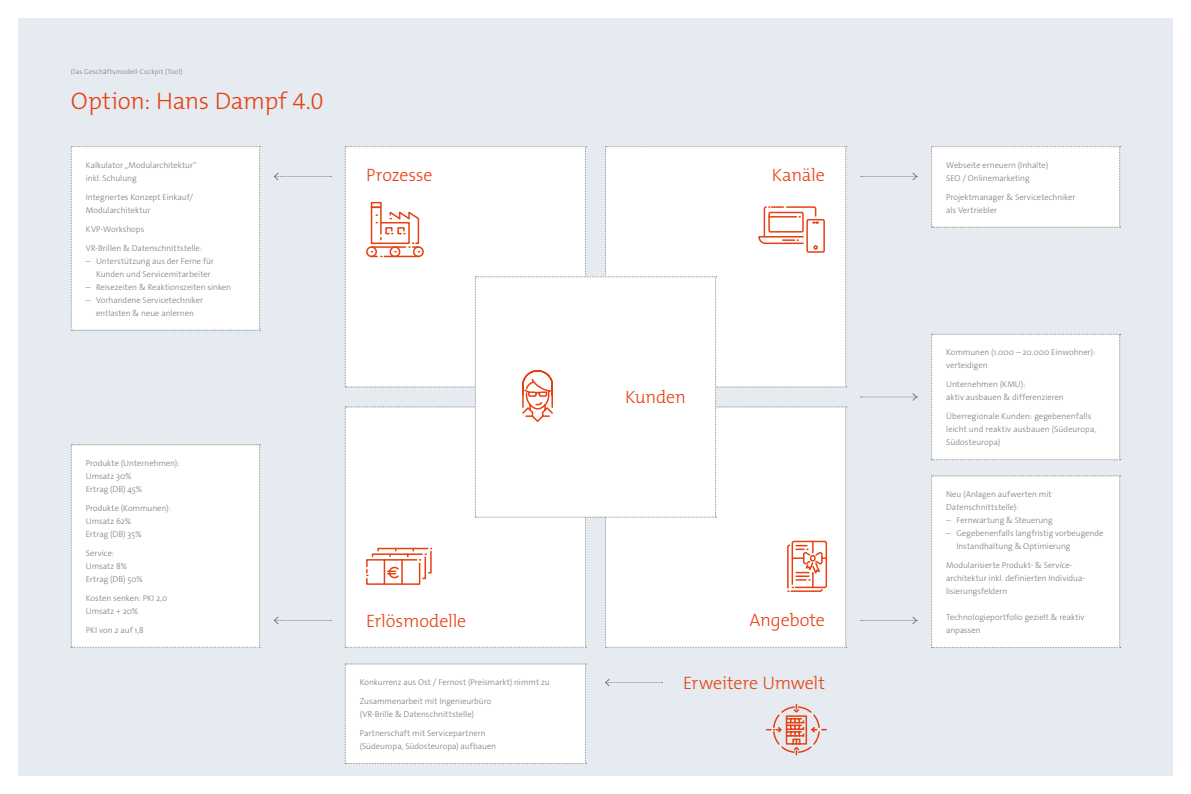
<style>
.page{position:relative;width:1191px;height:794px;background:#fff}
.page>*{position:absolute;margin:0;border:0;box-sizing:border-box;transform-origin:0 0}
.t1{font:300 24px "The Mix B W3";letter-spacing:-.015em;color:#e74011}
.t2{font:300 18px "The Mix B W3";letter-spacing:-.01em;color:#e74011}
.t3{font:300 8.5px/13px "The Sans Os F";letter-spacing:-.005em;color:#7c7b7b}
.t4{font:300 7px "The Sans Os F";letter-spacing:.02em;color:#7c7b7b}
</style>
<div class="page">
<div style="left:18px;top:18px;width:1154px;height:757px;background:#e5ebf0"></div>
<div style="left:345px;top:663px;width:241px;height:101px;background:#fff"></div>
<svg style="left:860px;top:173px;width:57px;height:8px"></svg>
<svg style="left:274px;top:173px;width:57px;height:8px"></svg>
<svg style="left:860px;top:393px;width:57px;height:8px"></svg>
<svg style="left:605px;top:679px;width:57px;height:8px"></svg>
<svg style="left:860px;top:616px;width:57px;height:8px"></svg>
<svg style="left:274px;top:616px;width:57px;height:8px"></svg>
<div style="left:931px;top:146px;width:189px;height:82px;background:#fff"></div>
<div style="left:931px;top:334px;width:189px;height:126px;background:#fff"></div>
<div style="left:931px;top:475px;width:189px;height:173px;background:#fff"></div>
<div style="left:71px;top:444px;width:189px;height:204px;background:#fff"></div>
<div style="left:71px;top:146px;width:189px;height:185px;background:#fff"></div>
<svg style="left:345px;top:146px;width:501px;height:502px;background:#fcfafa"></svg>
<svg style="left:765px;top:704px;width:62px;height:52px"></svg>
<p class="t4" style="left:71px;top:67px;width:113px">Das Geschäftsmodell-Cockpit (Tool)</p>
<h1 class="t1" style="left:71px;top:85px;width:254px">Option: Hans Dampf 4.0</h1>
<p class="t3" style="left:86px;top:158px;width:112px">Kalkulator „Modularchitektur“ inkl. Schulung</p>
<p class="t3" style="left:86px;top:190px;width:109px">Integriertes Konzept Einkauf/<br>Modularchitektur</p>
<p class="t3" style="left:86px;top:222px;width:60px">KVP-Workshops</p>
<p class="t3" style="left:86px;top:241px;width:118px">VR-Brillen &amp; Datenschnittstelle:</p>
<p class="t3" style="left:96px;top:254px;width:119px;text-indent:-10px">– Unterstützung aus der Ferne für<br>Kunden und Servicemitarbeiter</p>
<p class="t3" style="left:86px;top:280px;width:147px">– Reisezeiten &amp; Reaktionszeiten sinken</p>
<p class="t3" style="left:86px;top:293px;width:119px;text-align:center">– Vorhandene Servicetechniker entlasten &amp; neue anlernen</p>
<h2 class="t2" style="left:366px;top:163px;width:68px">Prozesse</h2>
<p class="t3" style="left:86px;top:456px;width:95px">Produkte (Unternehmen):<br>Umsatz 30%<br>Ertrag (DB) 45%</p>
<p class="t3" style="left:86px;top:501px;width:86px">Produkte (Kommunen):<br>Umsatz 62%<br>Ertrag (DB) 35%</p>
<p class="t3" style="left:86px;top:546px;width:59px">Service:<br>Umsatz 8%<br>Ertrag (DB) 50%</p>
<p class="t3" style="left:86px;top:591px;width:83px">Kosten senken: PKI 2,0<br>Umsatz + 20%</p>
<p class="t3" style="left:86px;top:623px;width:60px">PKI von 2 auf 1,8</p>
<h2 class="t2" style="left:366px;top:609px;width:102px">Erlösmodelle</h2>
<p class="t3" style="left:360px;top:675px;width:191px">Konkurrenz aus Ost / Fernost (Preismarkt) nimmt zu</p>
<p class="t3" style="left:360px;top:694px;width:133px">Zusammenarbeit mit Ingenieurbüro (VR-Brille &amp; Datenschnittstelle)</p>
<p class="t3" style="left:360px;top:726px;width:138px">Partnerschaft mit Servicepartnern (Südeuropa, Südosteuropa) aufbauen</p>
<h2 class="t2" style="left:625px;top:385px;width:62px">Kunden</h2>
<h2 class="t2" style="left:772px;top:163px;width:54px">Kanäle</h2>
<h2 class="t2" style="left:749px;top:609px;width:77px">Angebote</h2>
<h2 class="t2" style="left:683px;top:671px;width:143px">Erweitere Umwelt</h2>
<p class="t3" style="left:946px;top:158px;width:104px">Webseite erneuern (Inhalte)<br>SEO / Onlinemarketing</p>
<p class="t3" style="left:946px;top:190px;width:131px">Projektmanager &amp; Servicetechniker als Vertriebler</p>
<p class="t3" style="left:946px;top:346px;width:150px">Kommunen (1.000 – 20.000 Einwohner): verteidigen</p>
<p class="t3" style="left:946px;top:378px;width:119px">Unternehmen (KMU):<br>aktiv ausbauen &amp; differenzieren</p>
<p class="t3" style="left:946px;top:410px;width:152px">Überregionale Kunden: gegebenenfalls leicht und reaktiv ausbauen (Südeuropa,<br>Südosteuropa)</p>
<p class="t3" style="left:946px;top:487px;width:107px">Neu (Anlagen aufwerten mit<br>Datenschnittstelle):</p>
<p class="t3" style="left:946px;top:513px;width:108px">– Fernwartung &amp; Steuerung</p>
<p class="t3" style="left:956px;top:526px;width:148px;text-indent:-10px">– Gegebenenfalls langfristig vorbeugende<br>Instandhaltung &amp; Optimierung</p>
<p class="t3" style="left:946px;top:558px;width:140px">Modularisierte Produkt- &amp; Service&shy;architektur inkl. definierten Individua&shy;lisierungsfeldern</p>
<p class="t3" style="left:946px;top:610px;width:140px">Technologieportfolio gezielt &amp; reaktiv anpassen</p>
</div>
